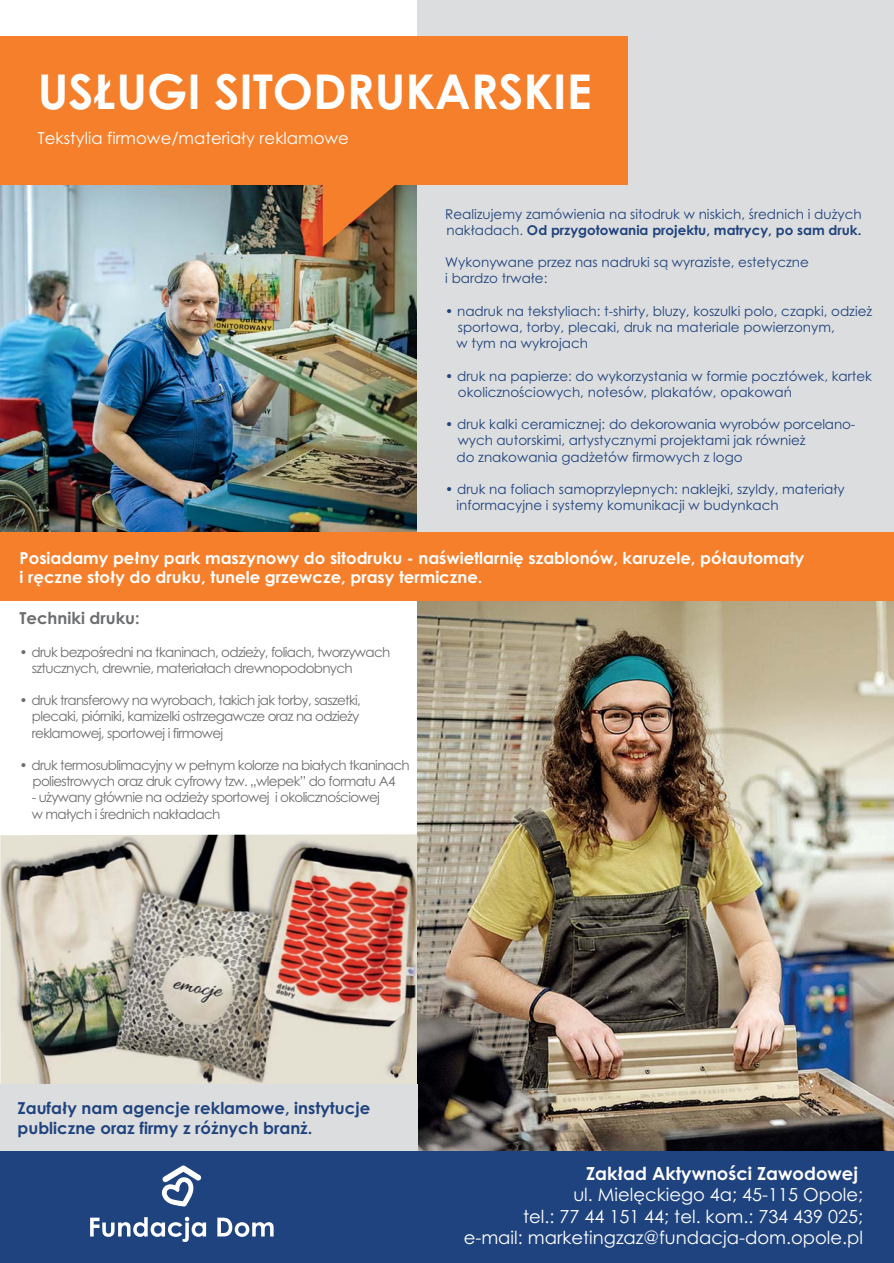
<style>
.page{position:relative;width:894px;height:1263px;background:#fff}
.page>*{position:absolute;margin:0;border:0;box-sizing:border-box;transform-origin:0 0}
.t1{font:700 48px "Century Gothic";color:#fff}
.t2{font:18px/21.6px "Century Gothic";color:#fff;text-align:right}
.t3{font:700 18px "Century Gothic";color:#fff}
.t4{font:700 16.5px/19.8px "Century Gothic";color:#fff}
.t5{font:700 16.5px/19.8px "Century Gothic";color:#1f437e}
.t6{font:16.5px "Century Gothic";color:#fff}
.t7{font:700 16.5px "Century Gothic";color:#6d6e70}
.t8{font:13.5px/16.2px "Century Gothic";color:#1f437e}
.t9{font:13.5px/16.2px "Century Gothic";letter-spacing:-.05em;color:#6d6e70}
.s1{font-weight:700}
</style>
<div class="page">
<img style="left:0;top:834px;width:417px;height:250px">
<img style="left:0;top:185px;width:418px;height:348px">
<img style="left:417px;top:601px;width:476px;height:550px">
<div style="left:418px;top:0;width:475px;height:536px;background:#dcddde"></div>
<div style="left:0;top:36px;width:628px;height:149px;background:#f57f2a"></div>
<svg style="left:323px;top:185px;width:83px;height:62px"></svg>
<div style="left:0;top:533px;width:893px;height:68px;background:#f57f2a"></div>
<div style="left:0;top:1084px;width:417px;height:67px;background:#dcddde"></div>
<div style="left:0;top:1151px;width:893px;height:112px;background:#1f437e"></div>
<svg style="left:161px;top:1165px;width:40px;height:41px"></svg>
<svg style="left:90px;top:1217px;width:116px;height:25px"></svg>
<svg style="left:217px;top:1217px;width:56px;height:20px"></svg>
<h1 class="t1" style="left:38px;top:73px;width:555px">USŁUGI SITODRUKARSKIE</h1>
<p class="t6" style="left:38px;top:132px;width:312px">Tekstylia firmowe/materiały reklamowe</p>
<p class="t8" style="left:445px;top:207px;width:418px">Realizujemy zamówienia na sitodruk w niskich, średnich i dużych nakładach. <span class="s1">Od przygotowania projektu, matrycy, po sam druk.</span></p>
<p class="t8" style="left:445px;top:255px;width:365px">Wykonywane przez nas nadruki są wyraziste, estetyczne i bardzo trwałe:</p>
<p class="t8" style="left:456px;top:304px;width:417px;text-indent:-11px">• nadruk na tekstyliach: t-shirty, bluzy, koszulki polo, czapki, odzież sportowa, torby, plecaki, druk na materiale powierzonym,<br>w tym na wykrojach</p>
<p class="t8" style="left:458px;top:369px;width:415px;text-indent:-13px">• druk na papierze: do wykorzystania w formie pocztówek, kartek okolicznościowych, notesów, plakatów, opakowań</p>
<p class="t8" style="left:456px;top:417px;width:400px;text-indent:-11px">• druk kalki ceramicznej: do dekorowania wyrobów porcelano&shy;wych autorskimi, artystycznymi projektami jak również<br>do znakowania gadżetów firmowych z logo</p>
<p class="t8" style="left:456px;top:482px;width:389px;text-indent:-11px">• druk na foliach samoprzylepnych: naklejki, szyldy, materiały informacyjne i systemy komunikacji w budynkach</p>
<p class="t4" style="left:20px;top:549px;width:786px">Posiadamy pełny park maszynowy do sitodruku - naświetlarnię szablonów, karuzele, półautomaty i ręczne stoły do druku, tunele grzewcze, prasy termiczne.</p>
<p class="t7" style="left:20px;top:612px;width:122px">Techniki druku:</p>
<p class="t9" style="left:32px;top:645px;width:360px;text-indent:-12px">• druk bezpośredni na tkaninach, odzieży, foliach, tworzywach sztucznych, drewnie, materiałach drewnopodobnych</p>
<p class="t9" style="left:32px;top:693px;width:330px;text-align:justify;text-indent:-12px">• druk transferowy na wyrobach, takich jak torby, saszetki, plecaki, piórniki, kamizelki ostrzegawcze oraz na odzieży reklamowej, sportowej i firmowej</p>
<p class="t9" style="left:20px;top:758px;width:391px;text-align:center">• druk termosublimacyjny w pełnym kolorze na białych tkaninach poliestrowych oraz druk cyfrowy tzw. „wlepek” do formatu A4</p>
<p class="t9" style="left:32px;top:791px;width:349px">- używany głównie na odzieży sportowej i okolicznościowej w małych i średnich nakładach</p>
<p class="t5" style="left:18px;top:1099px;width:354px">Zaufały nam agencje reklamowe, instytucje publiczne oraz firmy z różnych branż.</p>
<h2 class="t3" style="left:586px;top:1166px;width:273px">Zakład Aktywności Zawodowej</h2>
<h2 class="t2" style="left:463px;top:1185px;width:401px">ul. Mielęckiego 4a; 45-115 Opole;<br>tel.: 77 44 151 44; tel. kom.: 734 439 025; e-mail: marketingzaz@fundacja-dom.opole.pl</h2>
</div>
